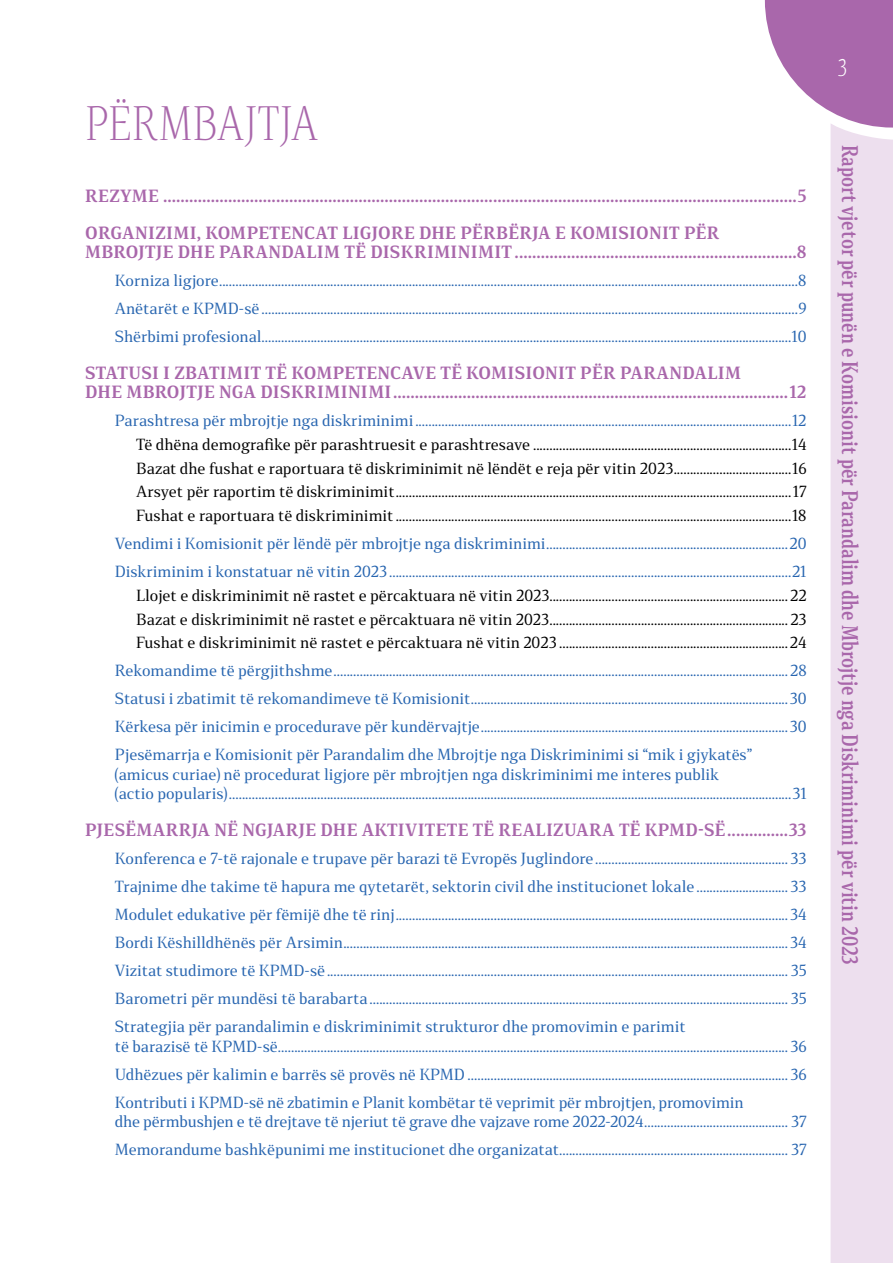
<style>
.page{position:relative;width:893px;height:1263px;background:#fff}
.page>*{position:absolute;margin:0;border:0;box-sizing:border-box;transform-origin:0 0}
.t1{font:300 45px "Stobi Serif";letter-spacing:.02em;color:#a967ab;scale:.8 1}
.t2{font:300 22.5px "Stobi Serif";color:#fff;scale:.8 1}
.t3{font:700 21px "Stobi Serif";color:#a967ab;scale:.8 1}
.t4{font:700 16.5px/19.5px "Stobi Serif";letter-spacing:.02em;color:#a967ab}
.t5{font:15px/28px "Stobi Serif";color:#2765b0;text-align:justify}
.t6{font:15px/23.7px "Stobi Serif";color:#000;text-align:justify}
</style>
<div class="page">
<svg style="left:765px;top:0;width:128px;height:128px"></svg>
<div style="left:831px;top:123px;width:62px;height:1140px;background:#eddfee"></div>
<h1 class="t1" style="left:85px;top:93px;width:292px">PËRMBAJTJA</h1>
<p class="t4" style="left:85px;top:186px;width:723px">REZYME ..................................................................................................................................................5</p>
<p class="t4" style="left:85px;top:222px;width:723px">ORGANIZIMI, KOMPETENCAT LIGJORE DHE PËRBËRJA E KOMISIONIT PËR<br>MBROJTJE DHE PARANDALIM TË DISKRIMINIMIT .................................................................8</p>
<p class="t5" style="left:115px;top:266px;width:693px">Korniza ligjore.................................................................................................................................................................................8<br>Anëtarët e KPMD-së ....................................................................................................................................................................9<br>Shërbimi profesional..................................................................................................................................................................10</p>
<p class="t4" style="left:85px;top:362px;width:723px">STATUSI I ZBATIMIT TË KOMPETENCAVE TË KOMISIONIT PËR PARANDALIM<br>DHE MBROJTJE NGA DISKRIMINIMI...........................................................................................12</p>
<p class="t5" style="left:115px;top:406px;width:693px">Parashtresa për mbrojtje nga diskriminimi...................................................................................................................12</p>
<p class="t6" style="left:136px;top:432px;width:672px">Të dhëna demografike për parashtruesit e parashtresave ...............................................................................14<br>Bazat dhe fushat e raportuara të diskriminimit në lëndët e reja për vitin 2023....................................16<br>Arsyet për raportim të diskriminimit.........................................................................................................................17<br>Fushat e raportuara të diskriminimit .........................................................................................................................18</p>
<p class="t5" style="left:115px;top:529px;width:693px">Vendimi i Komisionit për lëndë për mbrojtje nga diskriminimi..........................................................................20<br>Diskriminim i konstatuar në vitin 2023 ...........................................................................................................................21</p>
<p class="t6" style="left:136px;top:583px;width:672px">Llojet e diskriminimit në rastet e përcaktuara në vitin 2023.........................................................................22<br>Bazat e diskriminimit në rastet e përcaktuara në vitin 2023......................................................................... 23<br>Fushat e diskriminimit në rastet e përcaktuara në vitin 2023 ......................................................................24</p>
<p class="t5" style="left:115px;top:656px;width:693px">Rekomandime të përgjithshme...........................................................................................................................................28<br>Statusi i zbatimit të rekomandimeve të Komisionit.................................................................................................30<br>Kërkesa për inicimin e procedurave për kundërvajtje..............................................................................................30<br>Pjesëmarrja e Komisionit për Parandalim dhe Mbrojtje nga Diskriminimi si “mik i gjykatës”</p>
<p class="t5" style="left:115px;top:764px;width:693px;line-height:19.5px">(amicus curiae) në procedurat ligjore për mbrojtjen nga diskriminimi me interes publik<br>(actio popularis)............................................................................................................................................................................31</p>
<p class="t4" style="left:85px;top:819px;width:723px">PJESËMARRJA NË NGJARJE DHE AKTIVITETE TË REALIZUARA TË KPMD-SË..............33</p>
<p class="t5" style="left:115px;top:844px;width:693px">Konferenca e 7-të rajonale e trupave për barazi të Evropës Juglindore........................................................... 33<br>Trajnime dhe takime të hapura me qytetarët, sektorin civil dhe institucionet lokale ............................ 33<br>Modulet edukative për fëmijë dhe të rinj........................................................................................................................34<br>Bordi Këshilldhënës për Arsimin........................................................................................................................................34<br>Vizitat studimore të KPMD-së............................................................................................................................................. 35<br>Barometri për mundësi të barabarta................................................................................................................................ 35<br>Strategjia për parandalimin e diskriminimit strukturor dhe promovimin e parimit</p>
<p class="t5" style="left:115px;top:1032px;width:693px">të barazisë të KPMD-së............................................................................................................................................................ 36<br>Udhëzues për kalimin e barrës së provës në KPMD .................................................................................................. 36<br>Kontributi i KPMD-së në zbatimin e Planit kombëtar të veprimit për mbrojtjen, promovimin</p>
<p class="t5" style="left:115px;top:1107px;width:693px">dhe përmbushjen e të drejtave të njeriut të grave dhe vajzave rome 2022-2024............................................ 37<br>Memorandume bashkëpunimi me institucionet dhe organizatat...................................................................... 37</p>
<h2 class="t2" style="left:838px;top:52px;width:13px">3</h2>
<h3 class="t3" style="left:865px;top:145px;width:1027px;rotate:90deg">Raport vjetor për punën e Komisionit për Parandalim dhe Mbrojtje nga Diskriminimi për vitin 2023</h3>
</div>
